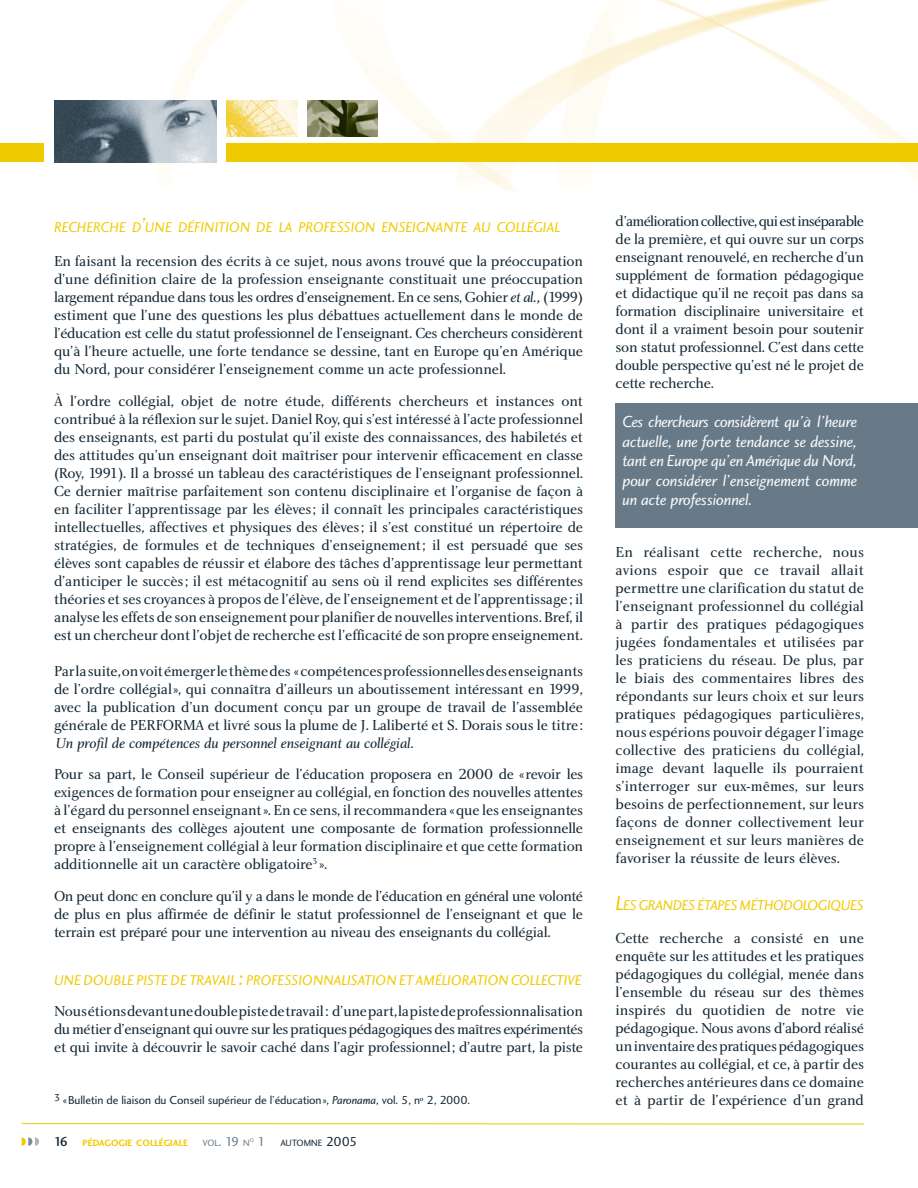
<style>
.page{position:relative;width:918px;height:1188px;background:#fff}
.page>*{position:absolute;margin:0;border:0;box-sizing:border-box;transform-origin:0 0}
.t1{font:16.5px/19.5px "Charlotte Sans Book Italic Plain";letter-spacing:-.01em;color:#f9fafb;text-align:justify}
.t2{font:15px/18px "Charlotte Book Plain";letter-spacing:-.01em;color:#142733;text-align:justify}
.t3{font:15px "Charlotte Book Italic Plain";letter-spacing:-.01em;color:#142733}
.t4{font:14.7px "Charlotte Sans Book Italic Plain";letter-spacing:-.01em;color:#f0ca00}
.t5{font:14.7px "Charlotte Sans Book Italic Plain";letter-spacing:-.03em;color:#f0ca00}
.t6{font:12px "Charlotte Sans Book Plain";letter-spacing:-.01em;color:#142733}
.t7{font:9.45px "Charlotte Sans Bold Plain";color:#f0ca00}
.t8{font:9.45px "Charlotte Sans Book Plain";color:#142733}
.t9{font:9.45px "Charlotte Sans Book Plain";color:#687a88}
.t10{font:5.55px "Charlotte Sans Book Plain";color:#687a88}
.s1{font-size:21px}
.s2{font-family:"Charlotte Book Italic Plain"}
.s3{font-family:"Charlotte Book Plain"}
.s4{font-family:"Charlotte Sans Book Italic Plain"}
.s5{font-family:"Charlotte Sans Medium Plain";font-size:13.5px;color:#142733}
.s6{font-size:13.5px}
.s7{font-size:13.5px;color:#687a88}
</style>
<div class="page">
<img style="left:0;top:0;width:918px;height:192px">
<hr style="left:22px;top:1123px;width:842px;height:1px;background:#f0ca00">
<img style="left:55px;top:101px;width:162px;height:61px">
<img style="left:307px;top:100px;width:71px;height:36px">
<img style="left:227px;top:100px;width:70px;height:36px">
<div style="left:227px;top:144px;width:691px;height:18px;background:#f0ca00"></div>
<svg style="left:22px;top:1137px;width:17px;height:9px"></svg>
<div style="left:616px;top:403px;width:302px;height:124px;background:#687a88"></div>
<div style="left:0;top:144px;width:43px;height:18px;background:#f0ca00"></div>
<p class="t4" style="left:54px;top:221px;width:508px">RECHERCHE D<span class="s1">’</span>UNE DÉFINITION DE LA PROFESSION ENSEIGNANTE AU COLLÉGIAL</p>
<p class="t2" style="left:54px;top:254px;width:531px">En faisant la recension des écrits à ce sujet, nous avons trouvé que la préoccupation d’une définition claire de la profession enseignante constituait une préoccupation largement répandue dans tous les ordres d’enseignement. En ce sens, Gohier <span class="s2">et al.,</span> (1999) estiment que l’une des questions les plus débattues actuellement dans le monde de l’éducation est celle du statut professionnel de l’enseignant. Ces chercheurs considèrent qu’à l’heure actuelle, une forte tendance se dessine, tant en Europe qu’en Amérique du Nord, pour considérer l’enseignement comme un acte professionnel.</p>
<p class="t2" style="left:54px;top:393px;width:531px">À l’ordre collégial, objet de notre étude, différents chercheurs et instances ont contribué à la réflexion sur le sujet. Daniel Roy, qui s’est intéressé à l’acte professionnel des enseignants, est parti du postulat qu’il existe des connaissances, des habiletés et des attitudes qu’un enseignant doit maîtriser pour intervenir efficacement en classe (Roy, 1991). Il a brossé un tableau des caractéristiques de l’enseignant professionnel.<br>Ce dernier maîtrise parfaitement son contenu disciplinaire et l’organise de façon à en faciliter l’apprentissage par les élèves ; il connaît les principales caractéristiques intellectuelles, affectives et physiques des élèves ; il s’est constitué un répertoire de stratégies, de formules et de techniques d’enseignement ; il est persuadé que ses élèves sont capables de réussir et élabore des tâches d’apprentissage leur permettant d’anticiper le succès ; il est métacognitif au sens où il rend explicites ses différentes théories et ses croyances à propos de l’élève, de l’enseignement et de l’apprentissage ; il analyse les effets de son enseignement pour planifier de nouvelles interventions. Bref, il est un chercheur dont l’objet de recherche est l’efficacité de son propre enseignement.</p>
<p class="t2" style="left:54px;top:663px;width:531px">Par la suite, on voit émerger le thème des « compétences professionnelles des enseignants de l’ordre collégial », qui connaîtra d’ailleurs un aboutissement intéressant en 1999, avec la publication d’un document conçu par un groupe de travail de l’assemblée générale de PERFORMA et livré sous la plume de J. Laliberté et S. Dorais sous le titre :</p>
<p class="t3" style="left:56px;top:737px;width:360px">Un profil de compétences du personnel enseignant au collégial<span class="s3">.</span></p>
<p class="t2" style="left:54px;top:767px;width:531px">Pour sa part, le Conseil supérieur de l’éducation proposera en 2000 de « revoir les exigences de formation pour enseigner au collégial, en fonction des nouvelles attentes à l’égard du personnel enseignant ». En ce sens, il recommandera « que les enseignantes et enseignants des collèges ajoutent une composante de formation professionnelle propre à l’enseignement collégial à leur formation disciplinaire et que cette formation additionnelle ait un caractère obligatoire<sup>3</sup> ».</p>
<p class="t2" style="left:54px;top:888px;width:531px">On peut donc en conclure qu’il y a dans le monde de l’éducation en général une volonté de plus en plus affirmée de définir le statut professionnel de l’enseignant et que le terrain est préparé pour une intervention au niveau des enseignants du collégial.</p>
<p class="t4" style="left:54px;top:974px;width:529px">UNE DOUBLE PISTE DE TRAVAIL <span class="s1">:</span> PROFESSIONNALISATION ET AMÉLIORATION COLLECTIVE</p>
<p class="t2" style="left:54px;top:1003px;width:531px">Nous étions devant une double piste de travail : d’une part, la piste de professionnalisation du métier d’enseignant qui ouvre sur les pratiques pédagogiques des maîtres expérimentés et qui invite à découvrir le savoir caché dans l’agir professionnel ; d’autre part, la piste</p>
<p class="t6" style="left:54px;top:1096px;width:418px"><sup>3</sup> « Bulletin de liaison du Conseil supérieur de l’éducation », <span class="s4">Paronama</span>, vol. 5, n<sup>o</sup> 2, 2000.</p>
<p class="t7" style="left:54px;top:1139px;width:136px"><span class="s5">16</span> PÉDAGOGIE COLLÉGIALE</p>
<p class="t9" style="left:203px;top:1139px;width:49px">VOL<span class="s6">. 19</span> N</p>
<p class="t10" style="left:250px;top:1138px;width:6px">O</p>
<p class="t8" style="left:258px;top:1139px;width:101px"><span class="s7">1</span> AUTOMNE <span class="s6">2005</span></p>
<p class="t2" style="left:616px;top:214px;width:250px">d’amélioration collective, qui est inséparable de la première, et qui ouvre sur un corps enseignant renouvelé, en recherche d’un supplément de formation pédagogique et didactique qu’il ne reçoit pas dans sa formation disciplinaire universitaire et dont il a vraiment besoin pour soutenir son statut professionnel. C’est dans cette double perspective qu’est né le projet de cette recherche.</p>
<p class="t1" style="left:622px;top:414px;width:236px">Ces chercheurs considèrent qu’à l’heure actuelle, une forte tendance se dessine, tant en Europe qu’en Amérique du Nord, pour considérer l’enseignement comme un acte professionnel.</p>
<p class="t2" style="left:616px;top:544px;width:250px">En réalisant cette recherche, nous avions espoir que ce travail allait permettre une clarification du statut de l’enseignant professionnel du collégial à partir des pratiques pédagogiques jugées fondamentales et utilisées par les praticiens du réseau. De plus, par le biais des commentaires libres des répondants sur leurs choix et sur leurs pratiques pédagogiques particulières, nous espérions pouvoir dégager l’image collective des praticiens du collégial, image devant laquelle ils pourraient s’interroger sur eux-mêmes, sur leurs besoins de perfectionnement, sur leurs façons de donner collectivement leur enseignement et sur leurs manières de favoriser la réussite de leurs élèves.</p>
<p class="t5" style="left:616px;top:899px;width:250px"><span class="s1">L</span>ESGRANDESÉTAPESMÉTHODOLOGIQUES</p>
<p class="t2" style="left:616px;top:930px;width:250px">Cette recherche a consisté en une enquête sur les attitudes et les pratiques pédagogiques du collégial, menée dans l’ensemble du réseau sur des thèmes inspirés du quotidien de notre vie pédagogique. Nous avons d’abord réalisé un inventaire des pratiques pédagogiques courantes au collégial, et ce, à partir des recherches antérieures dans ce domaine et à partir de l’expérience d’un grand</p>
</div>
